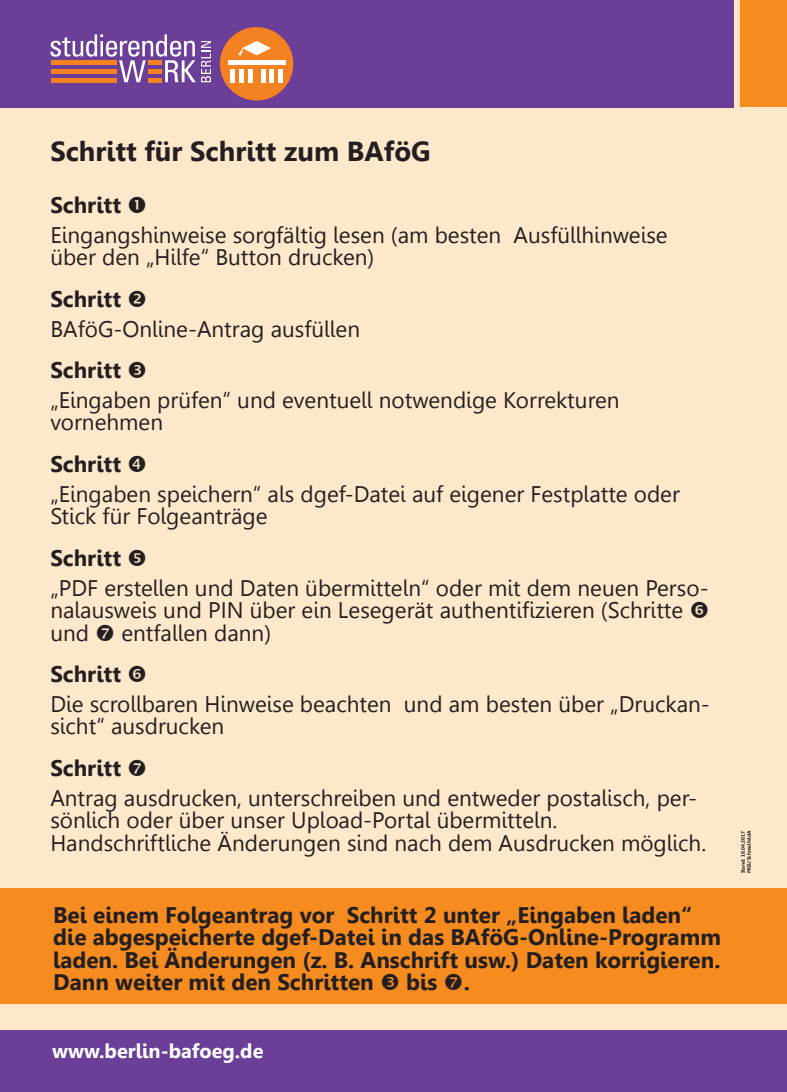
<style>
.page{position:relative;width:787px;height:1092px;background:#fff}
.page>*{position:absolute;margin:0;border:0;box-sizing:border-box;transform-origin:0 0}
.t1{font:700 27.5px "Leelawadee";color:#231f20}
.t2{font:22.5px/22.5px "Leelawadee";color:#231f20}
.t3{font:700 22.5px/22.5px "Leelawadee";color:#231f20}
.t4{font:700 20px "Leelawadee";color:#fff}
.Überschrift_Ebene02{font:700 5px/6px "Leelawadee";color:#231f20}
</style>
<div class="page">
<div style="left:0;top:0;width:787px;height:1091px;background:#fee8cb"></div>
<div style="left:0;top:1030px;width:787px;height:61px;background:#6b3e98"></div>
<div style="left:0;top:0;width:733px;height:107px;background:#6b3e98"></div>
<div style="left:741px;top:0;width:46px;height:107px;background:#f68b1f"></div>
<div style="left:0;top:888px;width:787px;height:115px;background:#f68b1f"></div>
<div style="left:220px;top:27px;width:73px;height:73px;background:#f58220;border-radius:50%"></div>
<div style="left:228px;top:60px;width:57px;height:5px;background:#fff"></div>
<div style="left:230px;top:69px;width:5px;height:13px;background:#fff"></div>
<hr style="left:239px;top:69px;width:4px;height:13px;background:#fff">
<hr style="left:248px;top:69px;width:4px;height:13px;background:#fff">
<hr style="left:261px;top:69px;width:4px;height:13px;background:#fff">
<hr style="left:270px;top:69px;width:4px;height:13px;background:#fff">
<div style="left:278px;top:69px;width:5px;height:13px;background:#fff"></div>
<svg style="left:238px;top:41px;width:33px;height:15px"></svg>
<svg style="left:50px;top:34px;width:161px;height:48px"></svg>
<p class="t1" style="left:50px;top:135px;width:382px">Schritt für Schritt zum BAföG</p>
<p class="t3" style="left:50px;top:194px;width:72px">Schritt</p>
<p class="t2" style="left:50px;top:224px;width:619px">Eingangshinweise sorgfältig lesen (am besten Ausfüllhinweise über den „Hilfe“ Button drucken)</p>
<p class="t3" style="left:50px;top:288px;width:72px">Schritt</p>
<p class="t2" style="left:50px;top:317px;width:311px">BAföG-Online-Antrag ausfüllen</p>
<p class="t3" style="left:50px;top:359px;width:72px">Schritt</p>
<p class="t2" style="left:50px;top:389px;width:571px">„Eingaben prüfen“ und eventuell notwendige Korrekturen vornehmen</p>
<p class="t3" style="left:50px;top:453px;width:72px">Schritt</p>
<p class="t2" style="left:50px;top:482px;width:631px">„Eingaben speichern“ als dgef-Datei auf eigener Festplatte oder<br>Stick für Folgeanträge</p>
<p class="t3" style="left:50px;top:547px;width:72px">Schritt</p>
<p class="t2" style="left:50px;top:576px;width:660px">„PDF erstellen und Daten übermitteln“ oder mit dem neuen Perso&shy;nalausweis und PIN über ein Lesegerät authentifizieren (Schritte und</p>
<p class="t2" style="left:121px;top:621px;width:151px">entfallen dann)</p>
<p class="t3" style="left:50px;top:663px;width:72px">Schritt</p>
<p class="t2" style="left:50px;top:692px;width:661px">Die scrollbaren Hinweise beachten und am besten über „Druckan&shy;sicht“ ausdrucken</p>
<p class="t3" style="left:50px;top:757px;width:72px">Schritt</p>
<p class="t2" style="left:50px;top:786px;width:657px">Antrag ausdrucken, unterschreiben und entweder postalisch, per&shy;sönlich oder über unser Upload-Portal übermitteln.<br>Handschriftliche Änderungen sind nach dem Ausdrucken möglich.</p>
<p class="t3" style="left:53px;top:903px;width:640px">Bei einem Folgeantrag vor Schritt 2 unter „Eingaben laden“</p>
<p class="t3" style="left:53px;top:926px;width:669px">die abgespeicherte dgef-Datei in das BAföG-Online-Programm</p>
<p class="t3" style="left:53px;top:948px;width:668px">laden. Bei Änderungen (z. B. Anschrift usw.) Daten korrigieren.<br>Dann weiter mit den Schritten</p>
<p class="t3" style="left:406px;top:971px;width:65px">bis .</p>
<p class="t4" style="left:52px;top:1039px;width:213px">www.berlin-bafoeg.de</p>
<p class="Überschrift_Ebene02" style="left:740px;top:873px;width:44px;rotate:-90deg">Stand: 18.04.2017<br>MGS/SchmalfeldA</p>
</div>
